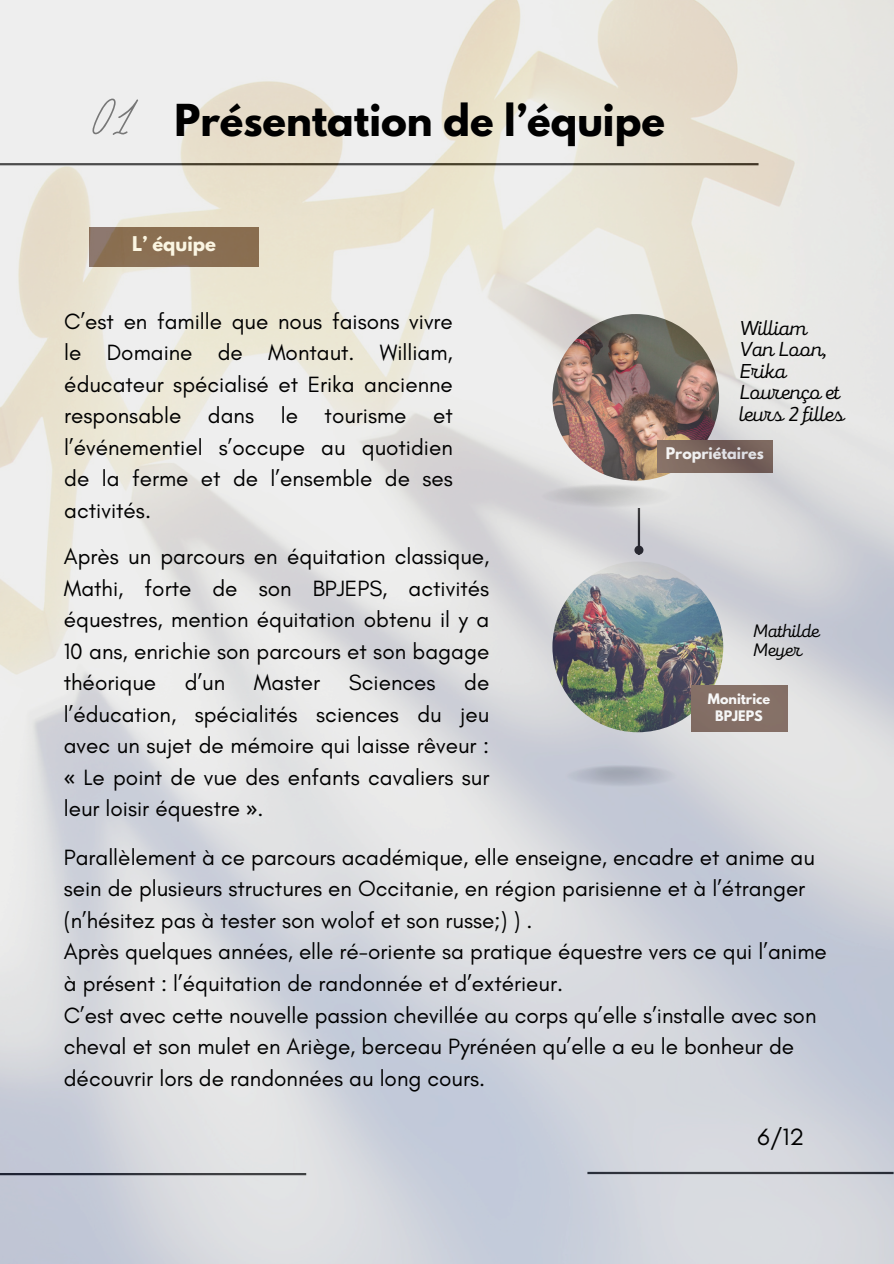
<style>
.page{position:relative;width:894px;height:1264px;background:#fff}
.page>*{position:absolute;margin:0;border:0;box-sizing:border-box;transform-origin:0 0}
.t1{font:700 39px "League Spartan";color:#000}
.t2{font:24px "Glacial Indifference";color:#000}
.t3{font:22.5px/31.5px "Glacial Indifference";color:#000;text-align:justify}
.t4{font:20.85px/21.3px "Mixa";color:#000}
.t5{font:18.6px/19.2px "Mixa";color:#000}
.t6{font:700 18px "League Spartan";color:#fff}
.t7{font:700 14.25px "League Spartan";color:#fff}
.t8{font:700 12.9px/16.8px "League Spartan";color:#fff;text-align:center}
.s1{font-family:"Distillery Script";font-weight:400;font-size:51px}
.s2{font-family:"Noto Sans"}
</style>
<div class="page">
<img style="left:0;top:0;width:893px;height:1263px">
<p class="t1" style="left:89px;top:100px;width:577px"><span class="s1">01</span> Présentation de l’équipe</p>
<p class="t6" style="left:132px;top:235px;width:85px">L’ équipe</p>
<h2 class="t3" style="left:64px;top:305px;width:390px">C’est en famille que nous faisons vivre le Domaine de Montaut. William, éducateur spécialisé et Erika ancienne responsable dans le tourisme et l’événementiel s’occupe au quotidien de la ferme et de l’ensemble de ses activités.</h2>
<p class="t3" style="left:64px;top:540px;width:427px">Après un parcours en équitation classique, Mathi, forte de son BPJEPS, activités équestres, mention équitation obtenu il y a 10 ans, enrichie son parcours et son bagage théorique</p>
<h6 class="t4" style="left:738px;top:316px;width:106px">William<br>Van Loon,<br>Erika<br>Lourenço et leurs 2 filles</h6>
<h1 class="t7" style="left:665px;top:446px;width:100px">Propriétaires</h1>
<p class="t5" style="left:752px;top:620px;width:68px">Mathilde<br>Meyer</p>
<p class="t3" style="left:64px;top:666px;width:427px;text-indent:400px">de l’éducation, spécialités sciences du jeu avec un sujet de mémoire qui laisse rêveur : <span class="s2">«</span> Le point de vue des enfants cavaliers sur leur loisir équestre <span class="s2">»</span>.</p>
<h5 class="t3" style="left:64px;top:841px;width:764px;text-align:left">Parallèlement à ce parcours académique, elle enseigne, encadre et anime au sein de plusieurs structures en Occitanie, en région parisienne et à l’étranger (n’hésitez pas à tester son wolof et son russe;) ) .<br>Après quelques années, elle ré-oriente sa pratique équestre vers ce qui l’anime à présent : l’équitation de randonnée et d’extérieur.<br>C’est avec cette nouvelle passion chevillée au corps qu’elle s’installe avec son cheval et son mulet en Ariège, berceau Pyrénéen qu’elle a eu le bonheur de découvrir lors de randonnées au long cours.</h5>
<p class="t3" style="left:185px;top:666px;width:42px">d’un</p>
<p class="t3" style="left:254px;top:666px;width:68px">Master</p>
<p class="t3" style="left:349px;top:666px;width:88px">Sciences</p>
<h2 class="t8" style="left:707px;top:691px;width:64px">Monitrice<br>BPJEPS</h2>
<h3 class="t2" style="left:757px;top:1121px;width:48px">6/12</h3>
</div>
